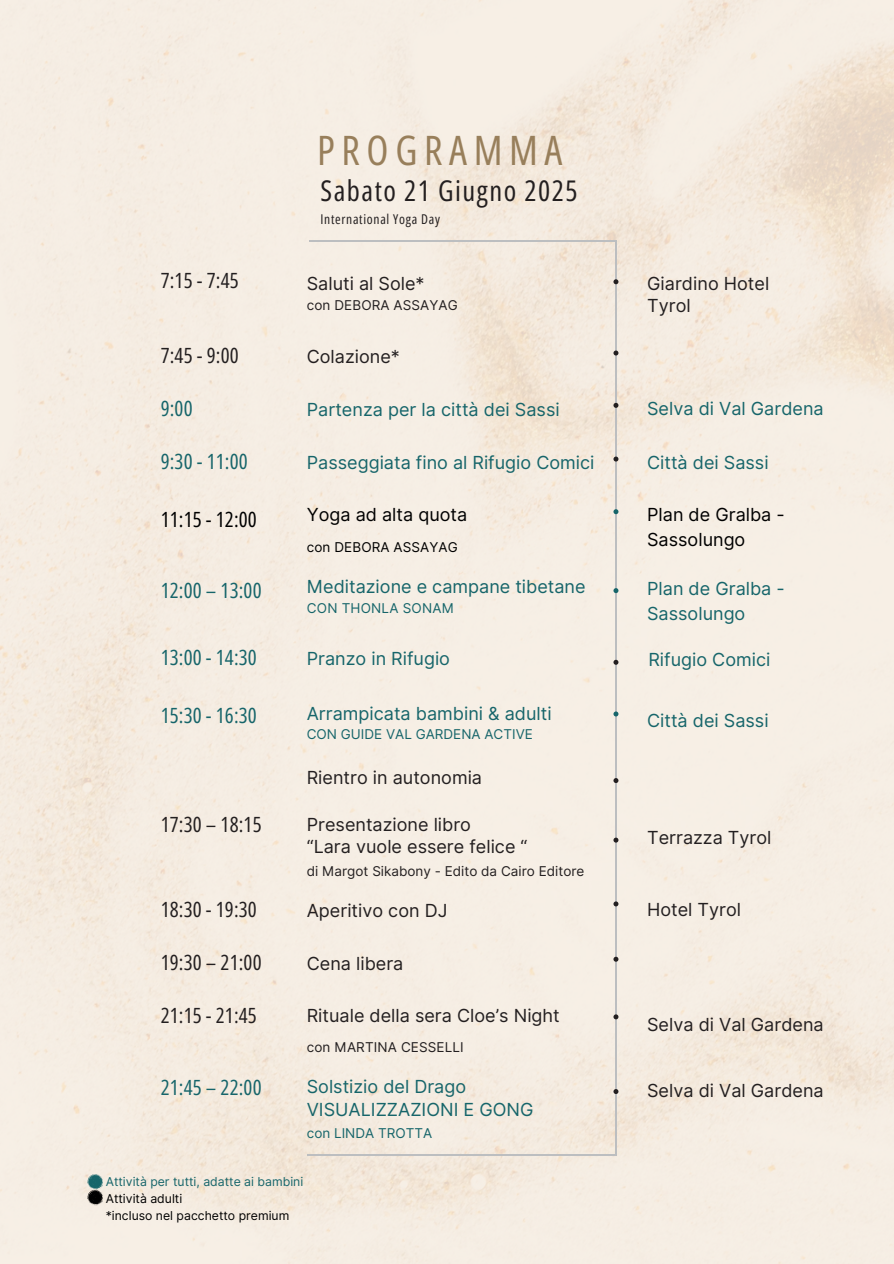
<style>
.page{position:relative;width:894px;height:1264px;background:#fff}
.page>*{position:absolute;margin:0;border:0;box-sizing:border-box;transform-origin:0 0}
.t1{font:40.5px "Open Sans Condensed";letter-spacing:.165em;color:#987f5b}
.t2{font:28.5px "Open Sans Condensed";letter-spacing:.055em;color:#231f20}
.t3{font:21px "Open Sans Condensed";letter-spacing:.005em;color:#231f20}
.t4{font:21px "Open Sans Condensed";letter-spacing:.005em;color:#16656a}
.t5{font:21px "Open Sans Condensed";letter-spacing:.005em;color:#000}
.t6{font:18px/23.7px "Inter";color:#16656a}
.t7{font:18px/21.3px "Inter";color:#231f20}
.t8{font:18px/24.8px "Inter";color:#000}
.t9{font:13.5px "Inter";letter-spacing:.005em;color:#231f20}
.t10{font:13.5px "Inter";color:#16656a}
.t11{font:13.5px "Open Sans Condensed";letter-spacing:.055em;color:#231f20}
.t12{font:13.5px "Inter";letter-spacing:.005em;color:#000}
.t13{font:12.3px "Inter";color:#000}
.t14{font:12.3px "Inter";color:#16656a}
</style>
<div class="page">
<img style="left:0;top:0;width:893px;height:1263px">
<hr style="left:310px;top:240px;width:306px;height:2px;background:#bcbec0">
<hr style="left:307px;top:1154px;width:309px;height:1px;background:#bcbec0">
<hr style="left:615px;top:240px;width:1px;height:915px;background:#bcbec0">
<svg style="left:613px;top:279px;width:5px;height:5px"></svg>
<svg style="left:613px;top:350px;width:5px;height:5px"></svg>
<svg style="left:613px;top:403px;width:5px;height:5px"></svg>
<svg style="left:613px;top:456px;width:5px;height:5px"></svg>
<svg style="left:613px;top:509px;width:5px;height:5px"></svg>
<svg style="left:613px;top:588px;width:5px;height:5px"></svg>
<svg style="left:613px;top:659px;width:5px;height:5px"></svg>
<svg style="left:613px;top:711px;width:5px;height:5px"></svg>
<svg style="left:613px;top:778px;width:5px;height:5px"></svg>
<svg style="left:613px;top:837px;width:5px;height:5px"></svg>
<svg style="left:613px;top:901px;width:5px;height:5px"></svg>
<svg style="left:613px;top:956px;width:5px;height:5px"></svg>
<svg style="left:613px;top:1014px;width:5px;height:5px"></svg>
<svg style="left:613px;top:1089px;width:5px;height:5px"></svg>
<svg style="left:87px;top:1174px;width:15px;height:31px"></svg>
<p class="t3" style="left:161px;top:265px;width:79px">7:15 - 7:45</p>
<h1 class="t3" style="left:161px;top:341px;width:79px">7:45 - 9:00</h1>
<p class="t4" style="left:161px;top:394px;width:33px">9:00</p>
<p class="t4" style="left:161px;top:447px;width:88px">9:30 - 11:00</p>
<p class="t5" style="left:161px;top:504px;width:98px">11:15 - 12:00</p>
<h3 class="t4" style="left:161px;top:576px;width:102px">12:00 – 13:00</h3>
<h3 class="t4" style="left:161px;top:643px;width:98px">13:00 - 14:30</h3>
<p class="t4" style="left:161px;top:700px;width:98px">15:30 - 16:30</p>
<p class="t3" style="left:161px;top:809px;width:102px">17:30 – 18:15</p>
<p class="t3" style="left:161px;top:894px;width:98px">18:30 - 19:30</p>
<h3 class="t3" style="left:161px;top:947px;width:102px">19:30 – 21:00</h3>
<h3 class="t3" style="left:161px;top:1000px;width:98px">21:15 - 21:45</h3>
<h3 class="t4" style="left:161px;top:1072px;width:102px">21:45 – 22:00</h3>
<p class="t1" style="left:317px;top:121px;width:247px">PROGRAMMA</p>
<h3 class="t2" style="left:320px;top:170px;width:258px">Sabato 21 Giugno 2025</h3>
<h3 class="t11" style="left:320px;top:210px;width:121px">International Yoga Day</h3>
<h2 class="t7" style="left:307px;top:273px;width:119px">Saluti al Sole*</h2>
<h2 class="t9" style="left:307px;top:297px;width:152px">con DEBORA ASSAYAG</h2>
<h3 class="t7" style="left:307px;top:346px;width:95px">Colazione*</h3>
<h2 class="t6" style="left:307px;top:398px;width:254px">Partenza per la città dei Sassi</h2>
<p class="t6" style="left:307px;top:451px;width:289px">Passeggiata fino al Rifugio Comici</p>
<h2 class="t8" style="left:307px;top:502px;width:162px">Yoga ad alta quota</h2>
<h2 class="t12" style="left:307px;top:539px;width:152px">con DEBORA ASSAYAG</h2>
<h2 class="t6" style="left:307px;top:574px;width:280px">Meditazione e campane tibetane</h2>
<h2 class="t10" style="left:307px;top:600px;width:149px">CON THONLA SONAM</h2>
<h2 class="t6" style="left:307px;top:647px;width:145px">Pranzo in Rifugio</h2>
<h2 class="t6" style="left:307px;top:701px;width:246px">Arrampicata bambini &amp; adulti</h2>
<h2 class="t10" style="left:307px;top:725px;width:227px">CON GUIDE VAL GARDENA ACTIVE</h2>
<h2 class="t7" style="left:307px;top:766px;width:177px">Rientro in autonomia</h2>
<h2 class="t7" style="left:307px;top:814px;width:222px">Presentazione libro<br>“Lara vuole essere felice “</h2>
<h3 class="t9" style="left:307px;top:863px;width:279px">di Margot Sikabony - Edito da Cairo Editore</h3>
<h3 class="t7" style="left:307px;top:899px;width:142px">Aperitivo con DJ</h3>
<h3 class="t7" style="left:307px;top:952px;width:98px">Cena libera</h3>
<h3 class="t7" style="left:307px;top:1004px;width:254px">Rituale della sera Cloe’s Night</h3>
<h3 class="t9" style="left:307px;top:1039px;width:158px">con MARTINA CESSELLI</h3>
<h2 class="t6" style="left:307px;top:1074px;width:228px">Solstizio del Drago<br>VISUALIZZAZIONI E GONG</h2>
<h2 class="t10" style="left:307px;top:1124px;width:127px">con LINDA TROTTA</h2>
<h3 class="t14" style="left:106px;top:1173px;width:199px">Attività per tutti, adatte ai bambini</h3>
<h3 class="t13" style="left:106px;top:1190px;width:78px">Attività adulti</h3>
<h3 class="t13" style="left:106px;top:1207px;width:185px">*incluso nel pacchetto premium</h3>
<p class="t7" style="left:647px;top:273px;width:124px">Giardino Hotel<br>Tyrol</p>
<p class="t6" style="left:647px;top:397px;width:178px">Selva di Val Gardena</p>
<h3 class="t6" style="left:647px;top:451px;width:123px">Città dei Sassi</h3>
<p class="t8" style="left:647px;top:502px;width:139px">Plan de Gralba -<br>Sassolungo</p>
<h3 class="t6" style="left:647px;top:576px;width:139px;line-height:24.8px">Plan de Gralba -<br>Sassolungo</h3>
<p class="t6" style="left:648px;top:648px;width:123px">Rifugio Comici</p>
<h2 class="t6" style="left:647px;top:709px;width:123px">Città dei Sassi</h2>
<p class="t7" style="left:647px;top:826px;width:126px">Terrazza Tyrol</p>
<p class="t7" style="left:647px;top:898px;width:95px">Hotel Tyrol</p>
<h3 class="t7" style="left:647px;top:1013px;width:178px">Selva di Val Gardena</h3>
<h2 class="t7" style="left:647px;top:1080px;width:178px">Selva di Val Gardena</h2>
</div>
